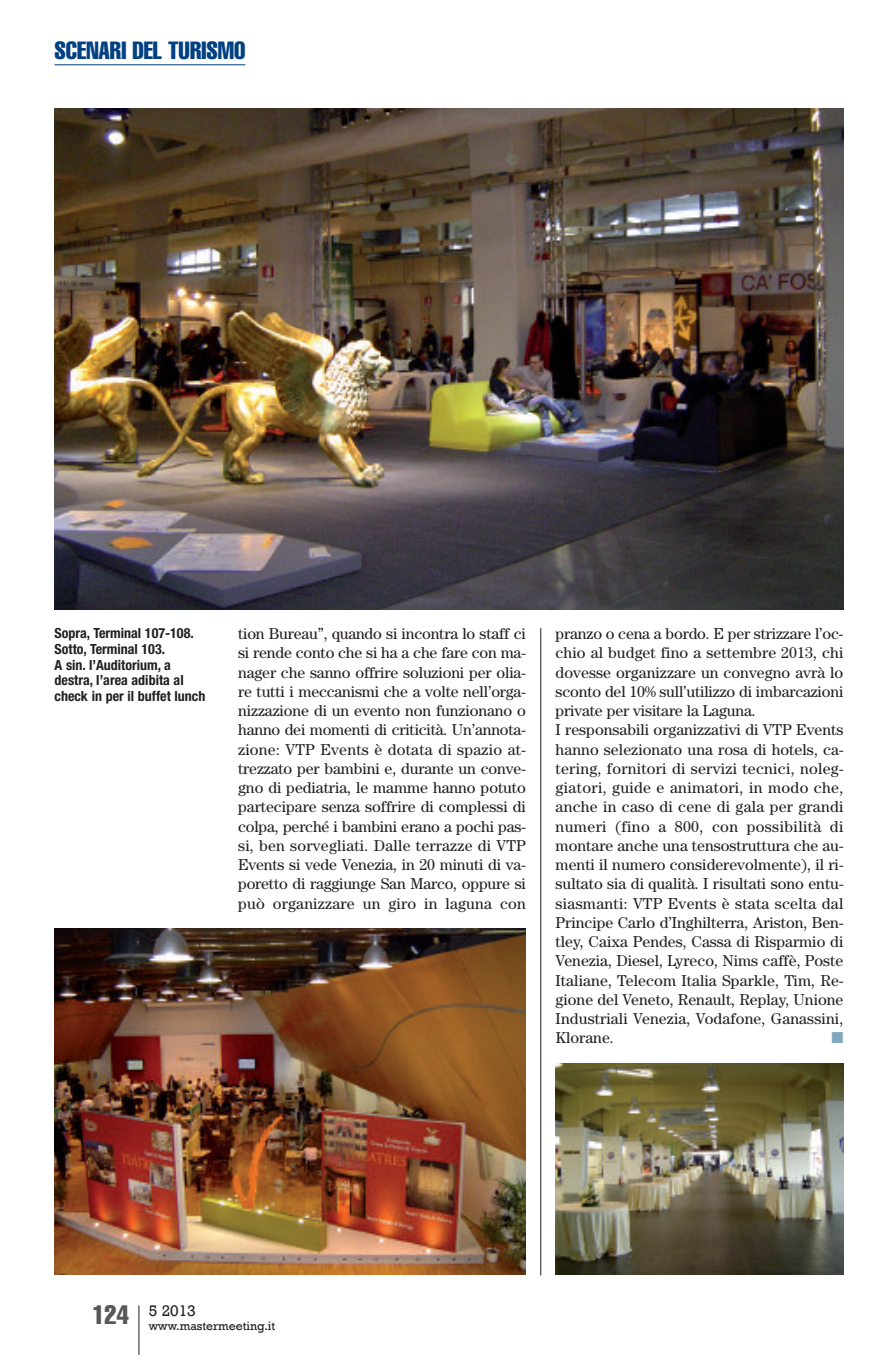
<style>
.page{position:relative;width:893px;height:1355px;background:#fff}
.page>*{position:absolute;margin:0;border:0;box-sizing:border-box;transform-origin:0 0}
.t1{font:extra-condensed 24.5px "Helvetica";color:#014081}
.t2{font:15.75px/19.2px "Century";color:#231f20;text-align:justify}
.t3{font:15.75px "Rockwell";color:#231f20}
.t4{font:15.75px "Zapf Dingbats";color:#7fa8bc}
.t5{font:700 condensed 14px/15.8px "Helvetica Neue";color:#231f20}
.t6{font:12.25px "Rockwell";color:#231f20}
</style>
<div class="page">
<hr style="left:138px;top:1305px;width:1px;height:49px;background:#231f20">
<hr style="left:55px;top:64px;width:190px;height:1px;background:#014081">
<hr style="left:540px;top:628px;width:1px;height:647px;background:#231f20">
<img style="left:55px;top:108px;width:788px;height:501px">
<img style="left:55px;top:928px;width:471px;height:346px">
<img style="left:556px;top:1063px;width:287px;height:211px">
<h1 class="t1" style="left:55px;top:42px;width:192px">SCENARI DEL TURISMO</h1>
<p class="t5" style="left:55px;top:626px;width:152px">Sopra, Terminal 107-108.<br>Sotto, Terminal 103.<br>A sin. l’Auditorium, a destra, l’area adibita al check in per il buffet lunch</p>
<p class="t2" style="left:238px;top:625px;width:289px">tion Bureau”, quando si incontra lo staff ci si rende conto che si ha a che fare con ma&shy;nager che sanno offrire soluzioni per olia&shy;re tutti i meccanismi che a volte nell’orga&shy;nizzazione di un evento non funzionano o hanno dei momenti di criticità. Un’annota&shy;zione: VTP Events è dotata di spazio at&shy;trezzato per bambini e, durante un conve&shy;gno di pediatria, le mamme hanno potuto partecipare senza soffrire di complessi di colpa, perché i bambini erano a pochi pas&shy;si, ben sorvegliati. Dalle terrazze di VTP Events si vede Venezia, in 20 minuti di va&shy;poretto di raggiunge San Marco, oppure si può organizzare un giro in laguna con</p>
<p class="t2" style="left:556px;top:625px;width:289px;text-align:left">pranzo o cena a bordo. E per strizzare l’oc&shy;chio al budget fino a settembre 2013, chi dovesse organizzare un convegno avrà lo sconto del 10% sull’utilizzo di imbarcazioni private per visitare la Laguna.<br>I responsabili organizzativi di VTP Events hanno selezionato una rosa di hotels, ca&shy;tering, fornitori di servizi tecnici, noleg&shy;giatori, guide e animatori, in modo che, anche in caso di cene di gala per grandi numeri (fino a 800, con possibilità di montare anche una tensostruttura che au&shy;menti il numero considerevolmente), il ri&shy;sultato sia di qualità. I risultati sono entu&shy;siasmanti: VTP Events è stata scelta dal Principe Carlo d’Inghilterra, Ariston, Ben&shy;tley, Caixa Pendes, Cassa di Risparmio di Venezia, Diesel, Lyreco, Nims caffè, Poste Italiane, Telecom Italia Sparkle, Tim, Re&shy;gione del Veneto, Renault, Replay, Unione Industriali Venezia, Vodafone, Ganassini, Klorane.</p>
<p class="t4" style="left:831px;top:1028px;width:13px">■</p>
<p class="t6" style="left:92px;top:1318px;width:184px"><sup>124</sup> www.mastermeeting.it</p>
<p class="t3" style="left:149px;top:1300px;width:49px">5 2013</p>
</div>
